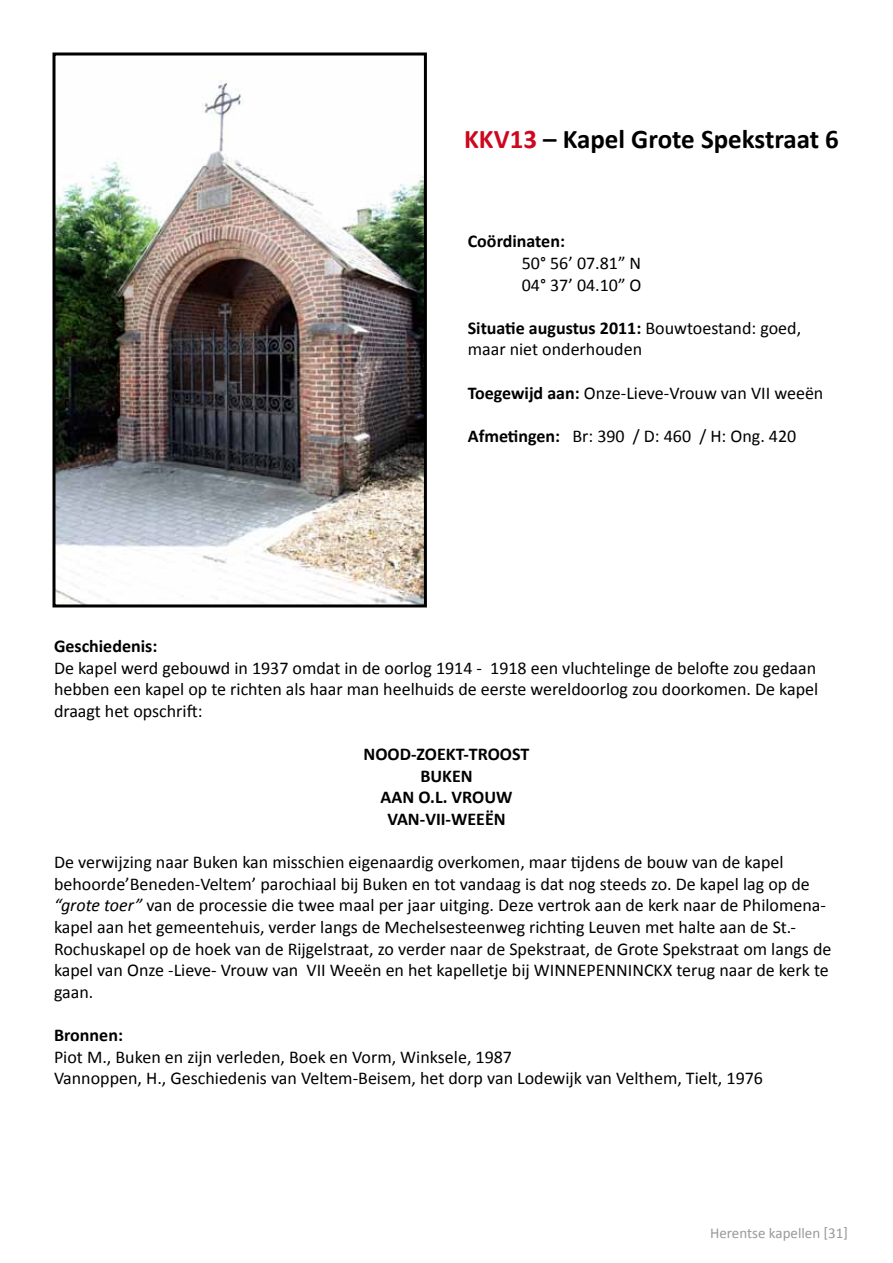
<style>
.page{position:relative;width:893px;height:1263px;background:#fff}
.page>*{position:absolute;margin:0;border:0;box-sizing:border-box;transform-origin:0 0}
.t1{font:700 27px "Calibri";color:#000}
.t2{font:18px/21.6px "Calibri";color:#000}
.t3{font:700 18px/21.6px "Calibri";color:#000;text-align:center}
.t4{font:15px "Calibri";color:#98999b}
.s1{color:#cd071e}
.s2{font-weight:700}
.s3{font-style:italic}
</style>
<div class="page">
<img style="left:56px;top:81px;width:367px;height:522px">
<div style="left:52px;top:52px;width:375px;height:555px;border:3px solid #000"></div>
<h1 class="t1" style="left:464px;top:122px;width:376px"><span class="s1">KKV13</span> – Kapel Grote Spekstraat 6</h1>
<p class="t3" style="left:468px;top:230px;width:99px">Coördinaten:</p>
<p class="t2" style="left:522px;top:251px;width:121px">50° 56’ 07.81” N<br>04° 37’ 04.10” O</p>
<p class="t2" style="left:468px;top:316px;width:335px"><span class="s2">Situatie augustus 2011:</span> Bouwtoestand: goed, maar niet onderhouden</p>
<p class="t2" style="left:468px;top:381px;width:357px"><span class="s2">Toegewijd aan:</span> Onze-Lieve-Vrouw van VII weeën</p>
<p class="t2" style="left:468px;top:424px;width:330px"><span class="s2">Afmetingen:</span> Br: 390 / D: 460 / H: Ong. 420</p>
<p class="t3" style="left:54px;top:634px;width:105px">Geschiedenis:</p>
<p class="t2" style="left:54px;top:656px;width:766px;text-align:justify">De kapel werd gebouwd in 1937 omdat in de oorlog 1914 - 1918 een vluchtelinge de belofte zou gedaan hebben een kapel op te richten als haar man heelhuids de eerste wereldoorlog zou doorkomen. De kapel draagt het opschrift:</p>
<p class="t3" style="left:364px;top:742px;width:167px">NOOD-ZOEKT-TROOST<br>BUKEN<br>AAN O.L. VROUW<br>VAN-VII-WEEËN</p>
<p class="t2" style="left:54px;top:850px;width:779px">De verwijzing naar Buken kan misschien eigenaardig overkomen, maar tijdens de bouw van de kapel behoorde’Beneden-Veltem’ parochiaal bij Buken en tot vandaag is dat nog steeds zo. De kapel lag op de <span class="s3">“grote toer”</span> van de processie die twee maal per jaar uitging. Deze vertrok aan de kerk naar de Philomena&shy;kapel aan het gemeentehuis, verder langs de Mechelsesteenweg richting Leuven met halte aan de St.- Rochuskapel op de hoek van de Rijgelstraat, zo verder naar de Spekstraat, de Grote Spekstraat om langs de kapel van Onze -Lieve- Vrouw van VII Weeën en het kapelletje bij WINNEPENNINCKX terug naar de kerk te gaan.</p>
<p class="t3" style="left:54px;top:1023px;width:70px">Bronnen:</p>
<p class="t2" style="left:54px;top:1045px;width:710px">Piot M., Buken en zijn verleden, Boek en Vorm, Winksele, 1987<br>Vannoppen, H., Geschiedenis van Veltem-Beisem, het dorp van Lodewijk van Velthem, Tielt, 1976</p>
<p class="t4" style="left:710px;top:1224px;width:139px">Herentse kapellen [31]</p>
</div>
